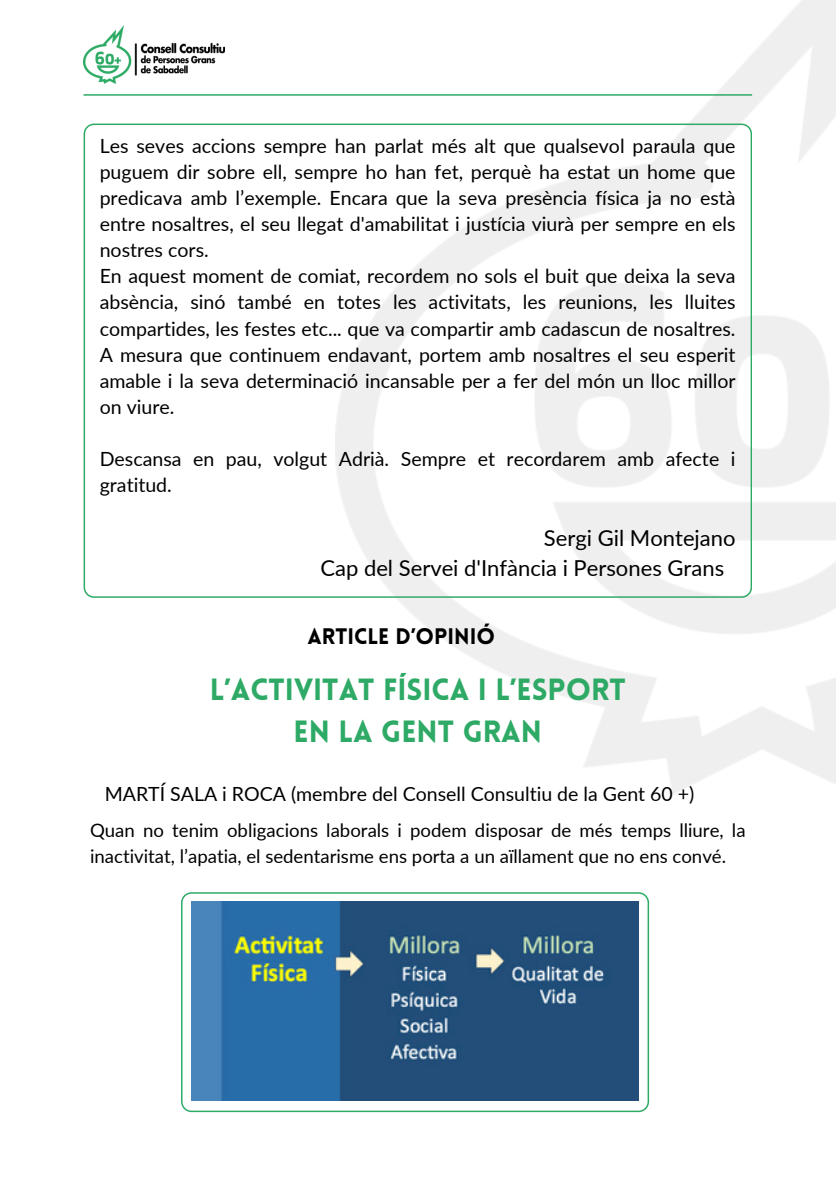
<style>
.page{position:relative;width:836px;height:1196px;background:#fff}
.page>*{position:absolute;margin:0;border:0;box-sizing:border-box;transform-origin:0 0}
.t1{font:900 30px/42px "Lovelo";color:#2eaa66;text-align:center}
.t2{font:22px "Lato";color:#000}
.t3{font:900 22px "Lovelo";color:#000}
.t4{font:19.6px/26px "Lato";color:#000;text-align:justify}
.t5{font:18.6px/25.6px "Lato";color:#000}
</style>
<div class="page">
<img style="left:84px;top:25px;width:141px;height:59px">
<img style="left:335px;top:0;width:501px;height:794px">
<hr style="left:84px;top:94px;width:668px;height:2px;background:#2eaa66">
<svg style="left:181px;top:892px;width:468px;height:220px"></svg>
<img style="left:191px;top:901px;width:447px;height:199px">
<svg style="left:84px;top:124px;width:667px;height:474px"></svg>
<h3 class="t4" style="left:100px;top:132px;width:637px">Les seves accions sempre han parlat més alt que qualsevol paraula que puguem dir sobre ell, sempre ho han fet, perquè ha estat un home que predicava amb l’exemple. Encara que la seva presència física ja no està entre nosaltres, el seu llegat d'amabilitat i justícia viurà per sempre en els nostres cors.</h3>
<p class="t4" style="left:100px;top:263px;width:637px">En aquest moment de comiat, recordem no sols el buit que deixa la seva absència, sinó també en totes les activitats, les reunions, les lluites compartides, les festes etc... que va compartir amb cadascun de nosaltres.<br>A mesura que continuem endavant, portem amb nosaltres el seu esperit amable i la seva determinació incansable per a fer del món un lloc millor on viure.</p>
<h1 class="t4" style="left:100px;top:445px;width:637px">Descansa en pau, volgut Adrià. Sempre et recordarem amb afecte i gratitud.</h1>
<p class="t2" style="left:544px;top:524px;width:193px">Sergi Gil Montejano</p>
<p class="t2" style="left:320px;top:554px;width:405px">Cap del Servei d'Infància i Persones Grans</p>
<p class="t3" style="left:307px;top:627px;width:189px">ARTICLE D’OPINIÓ</p>
<p class="t1" style="left:210px;top:671px;width:417px">L’ACTIVITAT FÍSICA I L’ESPORT<br>EN LA GENT GRAN</p>
<p class="t4" style="left:105px;top:780px;width:591px">MARTÍ SALA i ROCA (membre del Consell Consultiu de la Gent 60 +)</p>
<p class="t5" style="left:90px;top:817px;width:657px">Quan no tenim obligacions laborals i podem disposar de més temps lliure, la inactivitat, l’apatia, el sedentarisme ens porta a un aïllament que no ens convé.</p>
</div>
